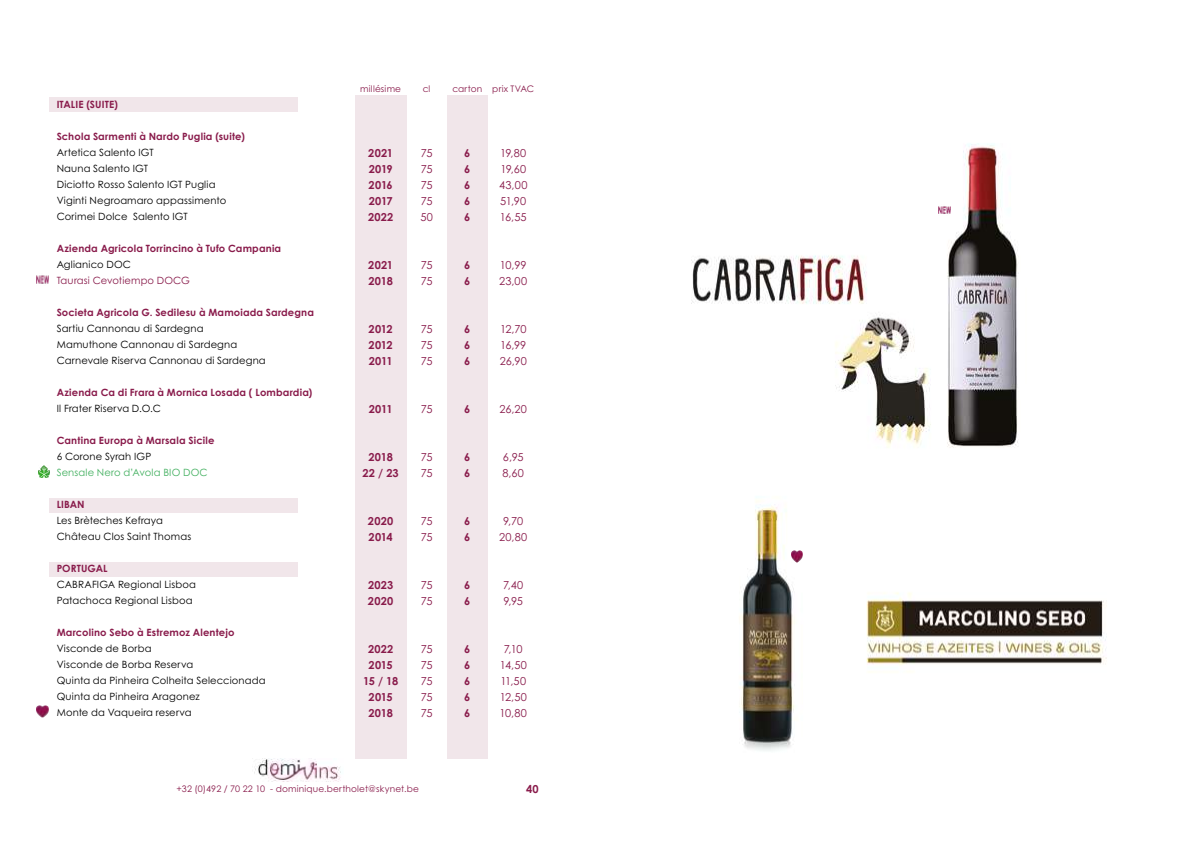
<style>
.page{position:relative;width:1191px;height:842px;background:#fff}
.page>*{position:absolute;margin:0;border:0;box-sizing:border-box;transform-origin:0 0}
.t1{font:11px/16px "Century Gothic Pro";letter-spacing:-.04em;color:#891b4b}
.t2{font:700 11px/16px "Century Gothic Pro";letter-spacing:.015em;color:#891b4b}
.t3{font:700 11px/16px "Century Gothic Pro";letter-spacing:-.02em;color:#891b4b;text-align:center}
.t4{font:10px/16px "Century Gothic Pro";letter-spacing:.01em;color:#000}
.t5{font:700 10px "Century Gothic Pro";letter-spacing:.015em;color:#891b4b}
.t6{font:10px "Century Gothic Pro";letter-spacing:.015em;color:#43b060}
.t7{font:10px "Century Gothic Pro";letter-spacing:.01em;color:#891b4b}
.t8{font:9px "Century Gothic Pro";letter-spacing:.02em;color:#891b4b}
</style>
<div class="page">
<img style="left:691px;top:143px;width:416px;height:608px">
<div style="left:355px;top:95px;width:51px;height:664px;background:#f1e6ea"></div>
<div style="left:447px;top:95px;width:41px;height:664px;background:#f1e6ea"></div>
<div style="left:50px;top:97px;width:248px;height:15px;background:#f1e6ea"></div>
<div style="left:50px;top:498px;width:248px;height:15px;background:#f1e6ea"></div>
<div style="left:50px;top:562px;width:248px;height:15px;background:#f1e6ea"></div>
<img style="left:254px;top:759px;width:87px;height:22px">
<svg style="left:38px;top:465px;width:12px;height:13px"></svg>
<svg style="left:37px;top:706px;width:11px;height:11px"></svg>
<svg style="left:791px;top:550px;width:12px;height:12px"></svg>
<svg style="left:37px;top:275px;width:11px;height:9px"></svg>
<svg style="left:938px;top:204px;width:12px;height:12px"></svg>
<p class="t5" style="left:57px;top:99px;width:63px">ITALIE (SUITE)</p>
<p class="t5" style="left:57px;top:131px;width:190px">Schola Sarmenti à Nardo Puglia (suite)</p>
<p class="t4" style="left:57px;top:145px;width:171px">Artetica Salento IGT<br>Nauna Salento IGT<br>Diciotto Rosso Salento IGT Puglia<br>Viginti Negroamaro appassimento<br>Corimei Dolce Salento IGT</p>
<p class="t5" style="left:57px;top:243px;width:226px">Azienda Agricola Torrincino à Tufo Campania</p>
<p class="t4" style="left:57px;top:257px;width:76px">Aglianico DOC</p>
<p class="t7" style="left:57px;top:275px;width:135px">Taurasi Cevotiempo DOCG</p>
<p class="t5" style="left:57px;top:307px;width:259px">Societa Agricola G. Sedilesu à Mamoiada Sardegna</p>
<p class="t4" style="left:57px;top:321px;width:210px">Sartiu Cannonau di Sardegna<br>Mamuthone Cannonau di Sardegna<br>Carnevale Riserva Cannonau di Sardegna</p>
<p class="t5" style="left:57px;top:387px;width:257px">Azienda Ca di Frara à Mornica Losada ( Lombardia)</p>
<p class="t4" style="left:57px;top:401px;width:106px">Il Frater Riserva D.O.C</p>
<p class="t5" style="left:57px;top:435px;width:159px">Cantina Europa à Marsala Sicile</p>
<p class="t4" style="left:57px;top:449px;width:96px">6 Corone Syrah IGP</p>
<p class="t6" style="left:57px;top:467px;width:152px">Sensale Nero d’Avola BIO DOC</p>
<p class="t5" style="left:57px;top:499px;width:29px">LIBAN</p>
<p class="t4" style="left:57px;top:513px;width:136px">Les Brèteches Kefraya<br>Château Clos Saint Thomas</p>
<p class="t5" style="left:57px;top:563px;width:52px">PORTUGAL</p>
<p class="t4" style="left:57px;top:577px;width:141px">CABRAFIGA Regional Lisboa<br>Patachoca Regional Lisboa</p>
<p class="t5" style="left:57px;top:627px;width:179px">Marcolino Sebo à Estremoz Alentejo</p>
<p class="t4" style="left:57px;top:641px;width:210px">Visconde de Borba<br>Visconde de Borba Reserva<br>Quinta da Pinheira Colheita Seleccionada<br>Quinta da Pinheira Aragonez<br>Monte da Vaqueira reserva</p>
<p class="t8" style="left:360px;top:83px;width:42px">millésime</p>
<p class="t8" style="left:423px;top:83px;width:9px">cl</p>
<p class="t8" style="left:452px;top:83px;width:83px">carton prix TVAC</p>
<p class="t2" style="left:368px;top:145px;width:27px;text-align:justify">2021<br>2019<br>2016<br>2017<br>2022</p>
<p class="t2" style="left:368px;top:257px;width:26px">2021<br>2018</p>
<p class="t2" style="left:368px;top:321px;width:26px;text-align:justify">2012<br>2012<br>2011</p>
<p class="t2" style="left:369px;top:401px;width:25px">2011</p>
<p class="t2" style="left:362px;top:449px;width:38px;text-align:center">2018<br>22 / 23</p>
<p class="t2" style="left:368px;top:513px;width:27px">2020<br>2014</p>
<p class="t2" style="left:368px;top:577px;width:27px">2023<br>2020</p>
<p class="t3" style="left:363px;top:641px;width:36px">2022<br>2015<br>15 / 18<br>2015<br>2018</p>
<p class="t1" style="left:420px;top:145px;width:14px;text-align:justify">75<br>75<br>75<br>75<br>50</p>
<p class="t1" style="left:421px;top:257px;width:13px">75<br>75</p>
<p class="t1" style="left:421px;top:321px;width:13px;text-align:justify">75<br>75<br>75</p>
<p class="t1" style="left:421px;top:401px;width:13px">75</p>
<p class="t1" style="left:421px;top:449px;width:13px">75<br>75</p>
<p class="t1" style="left:421px;top:513px;width:13px">75<br>75</p>
<p class="t1" style="left:421px;top:577px;width:13px">75<br>75</p>
<p class="t1" style="left:421px;top:641px;width:13px;text-align:justify">75<br>75<br>75<br>75<br>75</p>
<p class="t2" style="left:464px;top:145px;width:8px;text-align:justify">6<br>6<br>6<br>6<br>6</p>
<p class="t2" style="left:464px;top:257px;width:8px">6<br>6</p>
<p class="t2" style="left:464px;top:321px;width:8px;text-align:justify">6<br>6<br>6</p>
<p class="t2" style="left:464px;top:401px;width:8px">6</p>
<p class="t2" style="left:464px;top:449px;width:8px">6<br>6</p>
<p class="t2" style="left:464px;top:513px;width:8px">6<br>6</p>
<p class="t2" style="left:464px;top:577px;width:8px">6<br>6</p>
<p class="t2" style="left:464px;top:641px;width:8px;text-align:justify">6<br>6<br>6<br>6<br>6</p>
<p class="t1" style="left:499px;top:145px;width:30px;text-align:justify">19,80<br>19,60<br>43,00<br>51,90<br>16,55</p>
<p class="t1" style="left:499px;top:257px;width:30px">10,99<br>23,00</p>
<p class="t1" style="left:500px;top:321px;width:29px;text-align:justify">12,70<br>16,99<br>26,90</p>
<p class="t1" style="left:499px;top:401px;width:29px">26,20</p>
<p class="t1" style="left:502px;top:449px;width:23px">6,95<br>8,60</p>
<p class="t1" style="left:499px;top:513px;width:30px;text-align:center">9,70<br>20,80</p>
<p class="t1" style="left:503px;top:577px;width:22px">7,40<br>9,95</p>
<p class="t1" style="left:499px;top:641px;width:29px;text-align:center">7,10<br>14,50<br>11,50<br>12,50<br>10,80</p>
<p class="t8" style="left:177px;top:783px;width:244px">+32 (0)492 / 70 22 10 - dominique.bertholet@skynet.be</p>
<p class="t2" style="left:526px;top:781px;width:14px">40</p>
</div>
